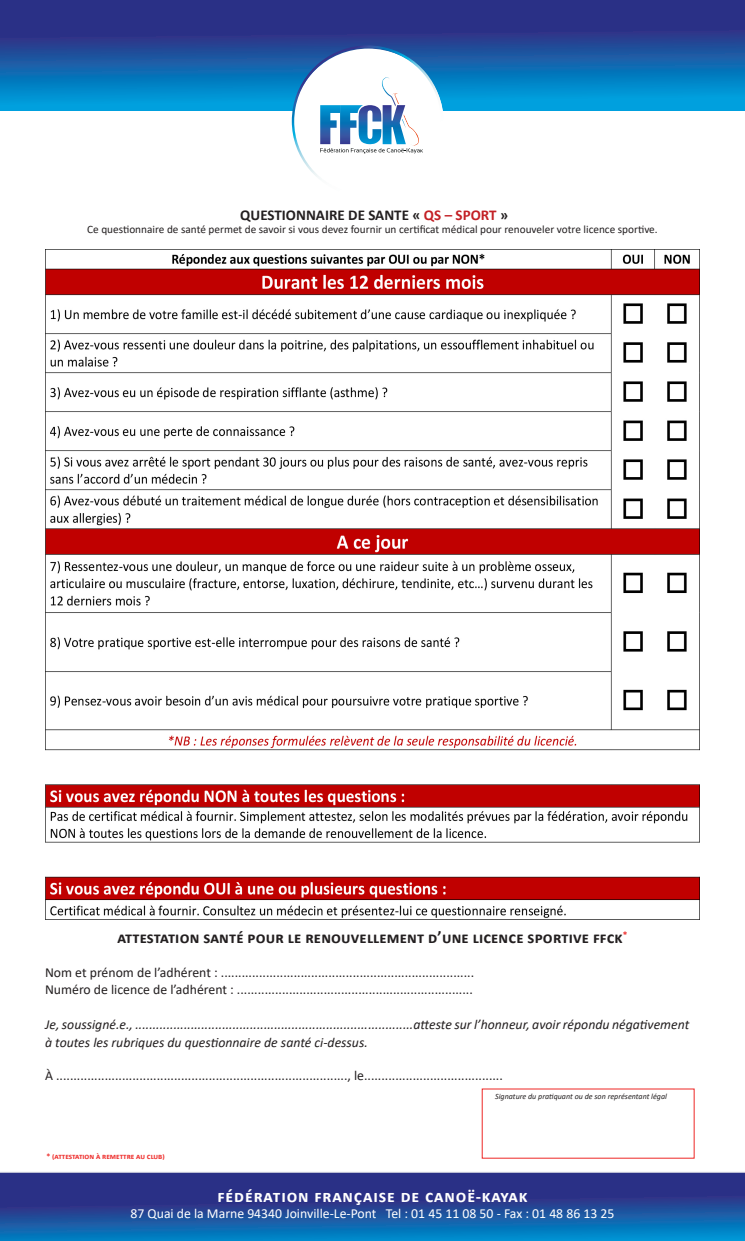
<style>
.page{position:relative;width:745px;height:1241px;background:#fff}
.page>*{position:absolute;margin:0;border:0;box-sizing:border-box;transform-origin:0 0}
.t1{font:700 17.5px "Calibri";letter-spacing:.05em;color:#fff}
.t2{font:700 16.25px "Calibri";letter-spacing:.01em;color:#231f20}
.t3{font:700 15px "Calibri";color:#231f20}
.t4{font:13.75px "Calibri";color:#231f20}
.t5{font:italic 13.75px/17.5px "Calibri";color:#231f20}
.t6{font:13.75px "Calibri";color:#fff}
.t7{font:11.25px "Calibri";color:#231f20}
.t8{font:italic 8px "Calibri";color:#231f20}
.t9{font:700 8px "Calibri";color:#ee2e2c}
.s1{color:#c32025}
</style>
<div class="page">
<svg style="left:0;top:0;width:744px;height:111px;background:#1958a4"></svg>
<svg style="left:291px;top:45px;width:152px;height:132px"></svg>
<img style="left:45px;top:249px;width:654px;height:670px">
<svg style="left:0;top:1172px;width:744px;height:68px;background:#204d9b"></svg>
<p class="t3" style="left:240px;top:204px;width:269px">QUESTIONNAIRE DE SANTE « <span class="s1">QS – SPORT</span> »</p>
<p class="t7" style="left:87px;top:222px;width:571px">Ce questionnaire de santé permet de savoir si vous devez fournir un certificat médical pour renouveler votre licence sportive.</p>
<p class="t2" style="left:117px;top:925px;width:511px">Attestation santé pour le renouvellement d’une licence sportive FFCK<sup>*</sup></p>
<p class="t4" style="left:45px;top:962px;width:430px">Nom et prénom de l’adhérent : .........................................................................</p>
<p class="t4" style="left:45px;top:979px;width:429px">Numéro de licence de l’adhérent : ....................................................................</p>
<p class="t5" style="left:45px;top:1015px;width:645px">Je, soussigné.e., ................................................................................atteste sur l’honneur, avoir répondu négativement à toutes les rubriques du questionnaire de santé ci-dessus.</p>
<p class="t4" style="left:45px;top:1065px;width:459px">À ...................................................................................., le........................................</p>
<p class="t9" style="left:46px;top:1150px;width:17px">* (ATTEST</p>
<p class="t9" style="left:75px;top:1150px;width:9px">ATION</p>
<p class="t9" style="left:96px;top:1150px;width:70px">à remettre AU club)</p>
<p class="t8" style="left:495px;top:1091px;width:173px">Signature du pratiquant ou de son représentant légal</p>
<p class="t1" style="left:217px;top:1183px;width:302px">Fédération Française de Canoë-Kayak</p>
<p class="t6" style="left:130px;top:1203px;width:485px">87 Quai de la Marne 94340 Joinville-Le-Pont Tel : 01 45 11 08 50 - Fax : 01 48 86 13 25</p>
</div>
